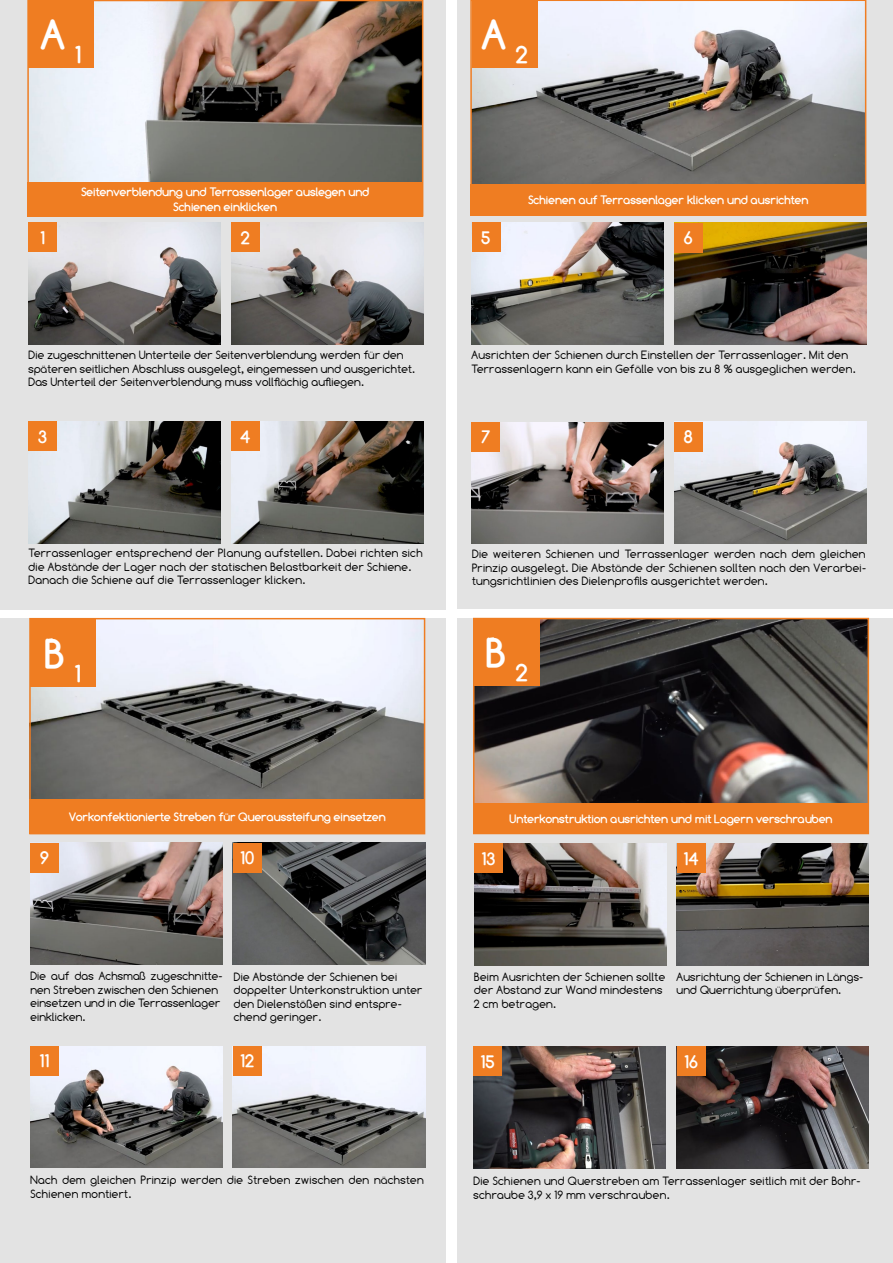
<style>
.page{position:relative;width:893px;height:1263px;background:#fff}
.page>*{position:absolute;margin:0;border:0;box-sizing:border-box;transform-origin:0 0}
.t1{font:700 41.4px "Comfortaa";color:#fff}
.t2{font:700 18px "Comfortaa";color:#fff}
.t3{font:12px/13.5px "Comfortaa";color:#000}
.t4{font:700 12px/14.4px "Comfortaa";color:#fff;text-align:center}
</style>
<div class="page">
<div style="left:0;top:0;width:445px;height:609px;background:#e3e3e3"></div>
<div style="left:457px;top:618px;width:436px;height:645px;background:#e3e3e3"></div>
<div style="left:0;top:618px;width:445px;height:645px;background:#e3e3e3"></div>
<img style="left:30px;top:3px;width:390px;height:179px">
<div style="left:27px;top:0;width:396px;height:217px;border:2px solid #ef7d22"></div>
<img style="left:476px;top:621px;width:390px;height:182px">
<div style="left:473px;top:618px;width:396px;height:216px;border:2px solid #ef7d22"></div>
<img style="left:32px;top:621px;width:390px;height:179px">
<div style="left:29px;top:618px;width:396px;height:216px;border:2px solid #ef7d22"></div>
<img style="left:29px;top:223px;width:192px;height:121px">
<img style="left:474px;top:843px;width:192px;height:122px">
<img style="left:30px;top:843px;width:192px;height:121px">
<img style="left:29px;top:421px;width:192px;height:122px">
<img style="left:473px;top:1046px;width:192px;height:122px">
<img style="left:677px;top:1046px;width:192px;height:122px">
<img style="left:30px;top:1046px;width:192px;height:121px">
<img style="left:231px;top:223px;width:192px;height:121px">
<img style="left:677px;top:843px;width:192px;height:122px">
<img style="left:233px;top:843px;width:192px;height:121px">
<img style="left:231px;top:421px;width:192px;height:122px">
<img style="left:233px;top:1046px;width:192px;height:121px">
<div style="left:29px;top:223px;width:28px;height:29px;background:#ef7d22"></div>
<div style="left:28px;top:182px;width:395px;height:34px;background:#ef7d22"></div>
<div style="left:474px;top:803px;width:395px;height:31px;background:#ef7d22"></div>
<div style="left:30px;top:800px;width:395px;height:34px;background:#ef7d22"></div>
<div style="left:474px;top:843px;width:29px;height:30px;background:#ef7d22"></div>
<div style="left:30px;top:843px;width:29px;height:29px;background:#ef7d22"></div>
<div style="left:29px;top:421px;width:28px;height:30px;background:#ef7d22"></div>
<div style="left:473px;top:1046px;width:29px;height:30px;background:#ef7d22"></div>
<div style="left:677px;top:1046px;width:28px;height:30px;background:#ef7d22"></div>
<div style="left:30px;top:1046px;width:29px;height:29px;background:#ef7d22"></div>
<div style="left:231px;top:223px;width:29px;height:29px;background:#ef7d22"></div>
<div style="left:677px;top:843px;width:28px;height:30px;background:#ef7d22"></div>
<div style="left:233px;top:843px;width:29px;height:29px;background:#ef7d22"></div>
<div style="left:231px;top:421px;width:29px;height:30px;background:#ef7d22"></div>
<div style="left:233px;top:1046px;width:29px;height:29px;background:#ef7d22"></div>
<div style="left:29px;top:0;width:65px;height:68px;background:#ef7d22"></div>
<div style="left:474px;top:618px;width:66px;height:68px;background:#ef7d22"></div>
<div style="left:30px;top:619px;width:66px;height:68px;background:#ef7d22"></div>
<div style="left:457px;top:0;width:436px;height:608px;background:#e3e3e3"></div>
<img style="left:473px;top:3px;width:390px;height:181px">
<div style="left:470px;top:0;width:396px;height:216px;border:2px solid #ef7d22"></div>
<img style="left:472px;top:223px;width:192px;height:121px">
<img style="left:471px;top:422px;width:193px;height:121px">
<img style="left:674px;top:223px;width:192px;height:122px">
<img style="left:674px;top:422px;width:192px;height:121px">
<div style="left:674px;top:223px;width:29px;height:29px;background:#ef7d22"></div>
<div style="left:674px;top:422px;width:29px;height:29px;background:#ef7d22"></div>
<div style="left:471px;top:184px;width:395px;height:31px;background:#ef7d22"></div>
<div style="left:472px;top:0;width:66px;height:68px;background:#ef7d22"></div>
<div style="left:472px;top:223px;width:28px;height:29px;background:#ef7d22"></div>
<div style="left:471px;top:422px;width:29px;height:29px;background:#ef7d22"></div>
<h1 class="t1" style="left:41px;top:11px;width:43px">A <sub>1</sub></h1>
<h1 class="t1" style="left:482px;top:11px;width:47px">A <sub>2</sub></h1>
<p class="t4" style="left:81px;top:185px;width:289px">Seitenverblendung und Terrassenlager auslegen und<br>Schienen einklicken</p>
<p class="t4" style="left:528px;top:193px;width:282px">Schienen auf Terrassenlager klicken und ausrichten</p>
<h2 class="t2" style="left:40px;top:227px;width:6px">1</h2>
<h2 class="t2" style="left:241px;top:227px;width:10px">2</h2>
<h2 class="t2" style="left:482px;top:227px;width:10px">5</h2>
<h2 class="t2" style="left:684px;top:228px;width:10px">6</h2>
<p class="t3" style="left:29px;top:348px;width:388px">Die zugeschnittenen Unterteile der Seitenverblendung werden für den späteren seitlichen Abschluss ausgelegt, eingemessen und ausgerichtet.<br>Das Unterteil der Seitenverblendung muss vollflächig aufliegen.</p>
<p class="t3" style="left:471px;top:348px;width:386px">Ausrichten der Schienen durch Einstellen der Terrassenlager. Mit den<br>Terrassenlagern kann ein Gefälle von bis zu 8 % ausgeglichen werden.</p>
<h2 class="t2" style="left:39px;top:426px;width:10px">3</h2>
<h2 class="t2" style="left:240px;top:426px;width:11px">4</h2>
<h2 class="t2" style="left:482px;top:426px;width:10px">7</h2>
<h2 class="t2" style="left:684px;top:426px;width:10px">8</h2>
<p class="t3" style="left:29px;top:546px;width:396px">Terrassenlager entsprechend der Planung aufstellen. Dabei richten sich die Abstände der Lager nach der statischen Belastbarkeit der Schiene.<br>Danach die Schiene auf die Terrassenlager klicken.</p>
<p class="t3" style="left:472px;top:547px;width:395px;text-align:justify">Die weiteren Schienen und Terrassenlager werden nach dem gleichen Prinzip ausgelegt. Die Abstände der Schienen sollten nach den Verarbei&shy;tungsrichtlinien des Dielenprofils ausgerichtet werden.</p>
<h1 class="t1" style="left:45px;top:630px;width:38px">B <sub>1</sub></h1>
<h1 class="t1" style="left:487px;top:629px;width:42px">B <sub>2</sub></h1>
<p class="t4" style="left:69px;top:810px;width:318px">Vorkonfektionierte Streben für Queraussteifung einsetzen</p>
<p class="t4" style="left:510px;top:811px;width:325px">Unterkonstruktion ausrichten und mit Lagern verschrauben</p>
<h2 class="t2" style="left:240px;top:847px;width:15px">10</h2>
<h2 class="t2" style="left:684px;top:848px;width:16px">14</h2>
<h2 class="t2" style="left:40px;top:847px;width:10px">9</h2>
<h2 class="t2" style="left:482px;top:848px;width:15px">13</h2>
<p class="t3" style="left:30px;top:969px;width:194px">Die auf das Achsmaß zugeschnitte&shy;nen Streben zwischen den Schienen einsetzen und in die Terrassenlager einklicken.</p>
<p class="t3" style="left:234px;top:970px;width:191px">Die Abstände der Schienen bei doppelter Unterkonstruktion unter den Dielenstößen sind entspre&shy;chend geringer.</p>
<p class="t3" style="left:474px;top:970px;width:193px">Beim Ausrichten der Schienen sollte der Abstand zur Wand mindestens<br>2 cm betragen.</p>
<p class="t3" style="left:677px;top:970px;width:188px">Ausrichtung der Schienen in Längs&shy;und Querrichtung überprüfen.</p>
<h2 class="t2" style="left:40px;top:1051px;width:11px">11</h2>
<h2 class="t2" style="left:481px;top:1051px;width:15px">15</h2>
<h2 class="t2" style="left:684px;top:1051px;width:15px">16</h2>
<h2 class="t2" style="left:240px;top:1051px;width:15px">12</h2>
<p class="t3" style="left:30px;top:1173px;width:395px">Nach dem gleichen Prinzip werden die Streben zwischen den nächsten<br>Schienen montiert.</p>
<p class="t3" style="left:473px;top:1174px;width:389px">Die Schienen und Querstreben am Terrassenlager seitlich mit der Bohr&shy;schraube 3,9 x 19 mm verschrauben.</p>
</div>
